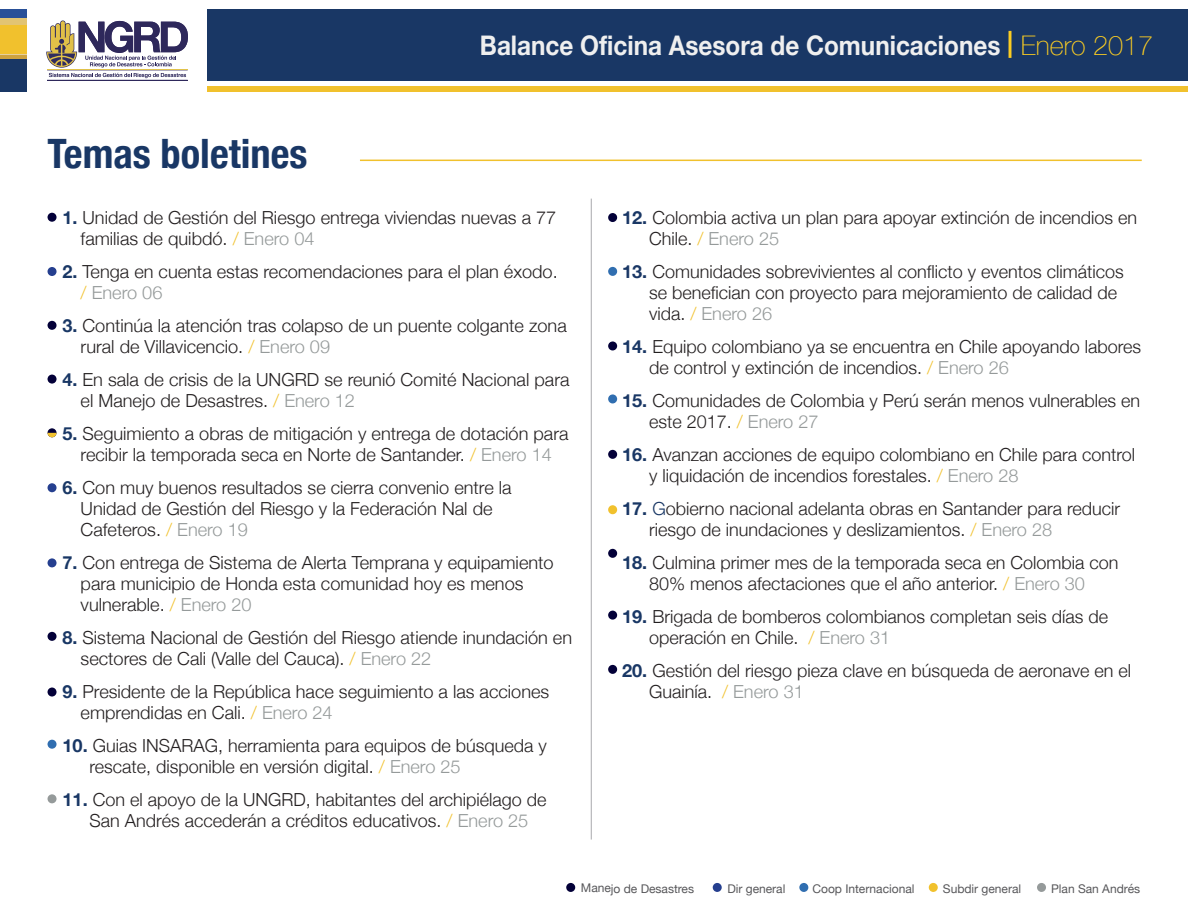
<style>
.page{position:relative;width:1188px;height:918px;background:#fff}
.page>*{position:absolute;margin:0;border:0;box-sizing:border-box;transform-origin:0 0}
.t1{font:700 condensed 40.5px "Helvetica Neue";color:#193765}
.t2{font:700 27px "Helvetica Neue";color:#efefef;scale:.9 1}
.t3{font:300 18px/21px "Helvetica Neue";color:#231f20}
.t4{font:12px "Helvetica Neue";letter-spacing:-.005em;color:#57575a}
.s1{color:#fdce22}
.s2{font-weight:100;color:#fdce22}
.s3{font-weight:700;color:#193765}
.s4{color:#f1c12d}
.s5{color:#959a9a}
.s6{color:#193765}
</style>
<div class="page">
<hr style="left:360px;top:160px;width:782px;height:1px;background:#f1c12d">
<hr style="left:591px;top:199px;width:1px;height:641px;background:#a8a9ad">
<div style="left:47px;top:213px;width:10px;height:9px;background:#030038;border-radius:50%"></div>
<div style="left:47px;top:267px;width:10px;height:9px;background:#253f8f;border-radius:50%"></div>
<div style="left:47px;top:321px;width:10px;height:9px;background:#030038;border-radius:50%"></div>
<div style="left:47px;top:740px;width:10px;height:9px;background:#306eb0;border-radius:50%"></div>
<div style="left:47px;top:794px;width:10px;height:9px;background:#959a9a;border-radius:50%"></div>
<svg style="left:47px;top:687px;width:10px;height:10px"></svg>
<svg style="left:47px;top:632px;width:10px;height:9px"></svg>
<svg style="left:47px;top:558px;width:10px;height:10px"></svg>
<div style="left:48px;top:375px;width:9px;height:9px;background:#030038;border-radius:50%"></div>
<div style="left:48px;top:483px;width:9px;height:9px;background:#253f8f;border-radius:50%"></div>
<svg style="left:48px;top:428px;width:9px;height:9px"></svg>
<div style="left:608px;top:610px;width:9px;height:10px;background:#030038;border-radius:50%"></div>
<div style="left:608px;top:665px;width:9px;height:9px;background:#030038;border-radius:50%"></div>
<div style="left:608px;top:341px;width:9px;height:10px;background:#030038;border-radius:50%"></div>
<div style="left:608px;top:267px;width:9px;height:9px;background:#306eb0;border-radius:50%"></div>
<div style="left:608px;top:213px;width:9px;height:9px;background:#030038;border-radius:50%"></div>
<div style="left:608px;top:394px;width:9px;height:10px;background:#306eb0;border-radius:50%"></div>
<div style="left:608px;top:450px;width:9px;height:9px;background:#030038;border-radius:50%"></div>
<div style="left:608px;top:549px;width:9px;height:9px;background:#030038;border-radius:50%"></div>
<div style="left:608px;top:505px;width:9px;height:9px;background:#f1c12d;border-radius:50%"></div>
<div style="left:0;top:18px;width:27px;height:9px;background:#e2c472"></div>
<svg style="left:0;top:54px;width:27px;height:6px"></svg>
<div style="left:0;top:9px;width:27px;height:9px;background:#295098"></div>
<div style="left:0;top:25px;width:27px;height:29px;background:#f1c12d"></div>
<div style="left:0;top:60px;width:27px;height:32px;background:#193765"></div>
<div style="left:207px;top:9px;width:981px;height:72px;background:#193765"></div>
<div style="left:208px;top:87px;width:980px;height:5px;background:#f1c12d"></div>
<hr style="left:47px;top:80px;width:141px;height:1px;background:#2e285b">
<svg style="left:46px;top:20px;width:142px;height:58px"></svg>
<div style="left:713px;top:883px;width:9px;height:9px;background:#253f8f;border-radius:50%"></div>
<div style="left:799px;top:883px;width:9px;height:9px;background:#306eb0;border-radius:50%"></div>
<div style="left:566px;top:883px;width:9px;height:9px;background:#030038;border-radius:50%"></div>
<div style="left:929px;top:883px;width:9px;height:9px;background:#f1c12d;border-radius:50%"></div>
<div style="left:1037px;top:883px;width:9px;height:9px;background:#959a9a;border-radius:50%"></div>
<svg style="left:48px;top:433px;width:9px;height:4px"></svg>
<h1 class="t1" style="left:48px;top:120px;width:261px">Temas boletines</h1>
<h2 class="t2" style="left:480px;top:25px;width:749px">Balance Oficina Asesora de Comunicaciones <span class="s1">|</span> <span class="s2">Enero 2017</span></h2>
<p class="t3" style="left:81px;top:205px;width:477px;text-indent:-18px"><span class="s3">1.</span> Unidad de Gestión del Riesgo entrega viviendas nuevas a 77 familias de quibdó. <span class="s4">/</span> <span class="s5">Enero 04</span></p>
<p class="t3" style="left:81px;top:259px;width:479px;text-indent:-18px"><span class="s3">2.</span> Tenga en cuenta estas recomendaciones para el plan éxodo. <span class="s4">/</span> <span class="s5">Enero 06</span></p>
<p class="t3" style="left:81px;top:313px;width:488px;text-indent:-18px"><span class="s3">3.</span> Continúa la atención tras colapso de un puente colgante zona rural de Villavicencio. <span class="s4">/</span> <span class="s5">Enero 09</span></p>
<p class="t3" style="left:81px;top:367px;width:490px;text-indent:-18px"><span class="s3">4.</span> En sala de crisis de la UNGRD se reunió Comité Nacional para el Manejo de Desastres. <span class="s4">/</span> <span class="s5">Enero 12</span></p>
<p class="t3" style="left:62px;top:421px;width:508px;text-align:center"><span class="s3">5.</span> Seguimiento a obras de mitigación y entrega de dotación para recibir la temporada seca en Norte de Santander. <span class="s4">/</span> <span class="s5">Enero 14</span></p>
<p class="t3" style="left:81px;top:475px;width:432px;text-indent:-18px"><span class="s3">6.</span> Con muy buenos resultados se cierra convenio entre la<br>Unidad de Gestión del Riesgo y la Federación Nal de<br>Cafeteros. <span class="s4">/</span> <span class="s5">Enero 19</span></p>
<p class="t3" style="left:81px;top:550px;width:475px;text-indent:-18px"><span class="s3">7.</span> Con entrega de Sistema de Alerta Temprana y equipamiento para municipio de Honda esta comunidad hoy es menos vulnerable. <span class="s4">/</span> <span class="s5">Enero 20</span></p>
<p class="t3" style="left:81px;top:625px;width:493px;text-indent:-18px"><span class="s3">8.</span> Sistema Nacional de Gestión del Riesgo atiende inundación en sectores de Cali (Valle del Cauca). <span class="s4">/</span> <span class="s5">Enero 22</span></p>
<p class="t3" style="left:81px;top:679px;width:470px;text-indent:-18px"><span class="s3">9.</span> Presidente de la República hace seguimiento a las acciones emprendidas en Cali. <span class="s4">/</span> <span class="s5">Enero 24</span></p>
<p class="t3" style="left:89px;top:733px;width:459px;text-indent:-27px"><span class="s3">10.</span> Guias INSARAG, herramienta para equipos de búsqueda y rescate, disponible en versión digital. <span class="s4">/</span> <span class="s5">Enero 25</span></p>
<p class="t3" style="left:62px;top:787px;width:486px;text-align:center"><span class="s3">11.</span> Con el apoyo de la UNGRD, habitantes del archipiélago de<br>San Andrés accederán a créditos educativos. <span class="s4">/</span> <span class="s5">Enero 25</span></p>
<p class="t3" style="left:649px;top:205px;width:490px;text-indent:-27px"><span class="s3">12.</span> Colombia activa un plan para apoyar extinción de incendios en<br>Chile. <span class="s4">/</span> <span class="s5">Enero 25</span></p>
<p class="t3" style="left:649px;top:259px;width:476px;text-indent:-27px"><span class="s3">13.</span> Comunidades sobrevivientes al conflicto y eventos climáticos se benefician con proyecto para mejoramiento de calidad de vida. <span class="s4">/</span> <span class="s5">Enero 26</span></p>
<p class="t3" style="left:649px;top:334px;width:494px;text-indent:-27px"><span class="s3">14.</span> Equipo colombiano ya se encuentra en Chile apoyando labores de control y extinción de incendios. <span class="s4">/</span> <span class="s5">Enero 26</span></p>
<p class="t3" style="left:649px;top:388px;width:493px;text-indent:-27px"><span class="s3">15.</span> Comunidades de Colombia y Perú serán menos vulnerables en este 2017. <span class="s4">/</span> <span class="s5">Enero 27</span></p>
<p class="t3" style="left:649px;top:442px;width:488px;text-indent:-27px"><span class="s3">16.</span> Avanzan acciones de equipo colombiano en Chile para control y liquidación de incendios forestales. <span class="s4">/</span> <span class="s5">Enero 28</span></p>
<p class="t3" style="left:649px;top:496px;width:473px;text-indent:-27px"><span class="s3">17.</span> <span class="s6">G</span>obierno nacional adelanta obras en Santander para reducir riesgo de inundaciones y deslizamientos. <span class="s4">/</span> <span class="s5">Enero 28</span></p>
<p class="t3" style="left:622px;top:550px;width:498px;text-align:center"><span class="s3">18.</span> Culmina primer mes de la temporada seca en Colombia con<br>80% menos afectaciones que el año anterior. <span class="s4">/</span> <span class="s5">Enero 30</span></p>
<p class="t3" style="left:649px;top:604px;width:461px;text-indent:-27px"><span class="s3">19.</span> Brigada de bomberos colombianos completan seis días de operación en Chile. <span class="s4">/</span> <span class="s5">Enero 31</span></p>
<p class="t3" style="left:649px;top:658px;width:484px;text-indent:-27px"><span class="s3">20.</span> Gestión del riesgo pieza clave en búsqueda de aeronave en el<br>Guainía. <span class="s4">/</span> <span class="s5">Enero 31</span></p>
<p class="t4" style="left:581px;top:880px;width:115px">Manejo de Desastres</p>
<p class="t4" style="left:727px;top:880px;width:60px">Dir general</p>
<p class="t4" style="left:812px;top:880px;width:104px">Coop Internacional</p>
<p class="t4" style="left:943px;top:880px;width:80px">Subdir general</p>
<p class="t4" style="left:1051px;top:880px;width:91px">Plan San Andrés</p>
</div>
